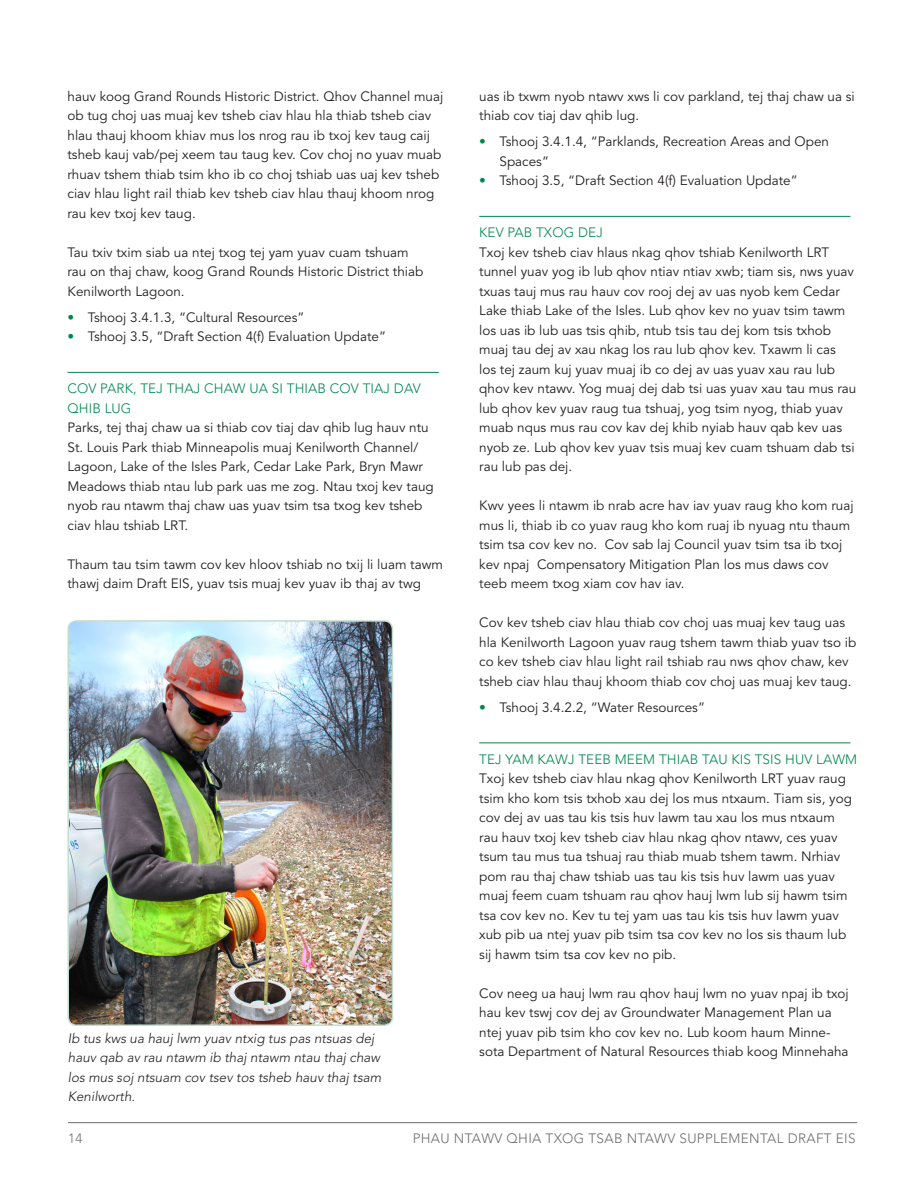
<style>
.page{position:relative;width:918px;height:1188px;background:#fff}
.page>*{position:absolute;margin:0;border:0;box-sizing:border-box;transform-origin:0 0}
.Body_text{font:13.5px/19.5px "Avenir LT Std";color:#231f20}
.t1{font:italic 300 13.5px/19.5px "Avenir LT Std";color:#231f20}
.Heading_3{font:300 13.5px/19.5px "Avenir LT Std";letter-spacing:.01em;color:#008751}
.t2{font:300 13.5px "Avenir LT Std";letter-spacing:.025em;color:#6c6d70}
.s1{font-weight:800;color:#008751}
</style>
<div class="page">
<hr style="left:68px;top:1122px;width:789px;height:1px;background:#6c6d70">
<hr style="left:68px;top:372px;width:371px;height:1px;background:#008751">
<hr style="left:479px;top:216px;width:371px;height:1px;background:#008751">
<hr style="left:479px;top:742px;width:371px;height:1px;background:#008751">
<img style="left:68px;top:621px;width:324px;height:404px">
<div style="left:68px;top:620px;width:325px;height:406px;border:2px solid #c3ded0;border-radius:8px"></div>
<p class="Body_text" style="left:68px;top:86px;width:377px">hauv koog Grand Rounds Historic District. Qhov Channel muaj ob tug choj uas muaj kev tsheb ciav hlau hla thiab tsheb ciav hlau thauj khoom khiav mus los nrog rau ib txoj kev taug caij tsheb kauj vab/pej xeem tau taug kev. Cov choj no yuav muab rhuav tshem thiab tsim kho ib co choj tshiab uas uaj kev tsheb ciav hlau light rail thiab kev tsheb ciav hlau thauj khoom nrog rau kev txoj kev taug.</p>
<p class="Body_text" style="left:68px;top:242px;width:357px">Tau txiv txim siab ua ntej txog tej yam yuav cuam tshuam rau on thaj chaw, koog Grand Rounds Historic District thiab<br>Kenilworth Lagoon.</p>
<p class="Body_text" style="left:68px;top:308px;width:239px"><span class="s1">•</span> Tshooj 3.4.1.3, “Cultural Resources”</p>
<p class="Body_text" style="left:68px;top:327px;width:320px"><span class="s1">•</span> Tshooj 3.5, “Draft Section 4(f) Evaluation Update”</p>
<p class="Heading_3" style="left:68px;top:379px;width:355px">COV PARK, TEJ THAJ CHAW UA SI THIAB COV TIAJ DAV<br>QHIB LUG</p>
<p class="Body_text" style="left:68px;top:418px;width:368px">Parks, tej thaj chaw ua si thiab cov tiaj dav qhib lug hauv ntu St. Louis Park thiab Minneapolis muaj Kenilworth Channel/ Lagoon, Lake of the Isles Park, Cedar Lake Park, Bryn Mawr Meadows thiab ntau lub park uas me zog. Ntau txoj kev taug nyob rau ntawm thaj chaw uas yuav tsim tsa txog kev tsheb ciav hlau tshiab LRT.</p>
<p class="Body_text" style="left:68px;top:554px;width:377px">Thaum tau tsim tawm cov kev hloov tshiab no txij li luam tawm thawj daim Draft EIS, yuav tsis muaj kev yuav ib thaj av twg</p>
<p class="t1" style="left:68px;top:1029px;width:315px">Ib tus kws ua hauj lwm yuav ntxig tus pas ntsuas dej hauv qab av rau ntawm ib thaj ntawm ntau thaj chaw los mus soj ntsuam cov tsev tos tsheb hauv thaj tsam Kenilworth.</p>
<p class="Body_text" style="left:479px;top:86px;width:377px">uas ib txwm nyob ntawv xws li cov parkland, tej thaj chaw ua si thiab cov tiaj dav qhib lug.</p>
<p class="Body_text" style="left:500px;top:132px;width:331px;text-indent:-20px"><span class="s1">•</span> Tshooj 3.4.1.4, “Parklands, Recreation Areas and Open<br>Spaces”</p>
<p class="Body_text" style="left:479px;top:171px;width:320px"><span class="s1">•</span> Tshooj 3.5, “Draft Section 4(f) Evaluation Update”</p>
<p class="Heading_3" style="left:479px;top:223px;width:125px">KEV PAB TXOG DEJ</p>
<p class="Body_text" style="left:479px;top:242px;width:379px">Txoj kev tsheb ciav hlaus nkag qhov tshiab Kenilworth LRT tunnel yuav yog ib lub qhov ntiav ntiav xwb; tiam sis, nws yuav txuas tauj mus rau hauv cov rooj dej av uas nyob kem Cedar Lake thiab Lake of the Isles. Lub qhov kev no yuav tsim tawm los uas ib lub uas tsis qhib, ntub tsis tau dej kom tsis txhob muaj tau dej av xau nkag los rau lub qhov kev. Txawm li cas<br>los tej zaum kuj yuav muaj ib co dej av uas yuav xau rau lub qhov kev ntawv. Yog muaj dej dab tsi uas yuav xau tau mus rau lub qhov kev yuav raug tua tshuaj, yog tsim nyog, thiab yuav muab nqus mus rau cov kav dej khib nyiab hauv qab kev uas nyob ze. Lub qhov kev yuav tsis muaj kev cuam tshuam dab tsi rau lub pas dej.</p>
<p class="Body_text" style="left:479px;top:496px;width:376px">Kwv yees li ntawm ib nrab acre hav iav yuav raug kho kom ruaj mus li, thiab ib co yuav raug kho kom ruaj ib nyuag ntu thaum tsim tsa cov kev no. Cov sab laj Council yuav tsim tsa ib txoj kev npaj Compensatory Mitigation Plan los mus daws cov teeb meem txog xiam cov hav iav.</p>
<p class="Body_text" style="left:479px;top:613px;width:379px">Cov kev tsheb ciav hlau thiab cov choj uas muaj kev taug uas hla Kenilworth Lagoon yuav raug tshem tawm thiab yuav tso ib co kev tsheb ciav hlau light rail tshiab rau nws qhov chaw, kev tsheb ciav hlau thauj khoom thiab cov choj uas muaj kev taug.</p>
<p class="Body_text" style="left:479px;top:698px;width:227px"><span class="s1">•</span> Tshooj 3.4.2.2, “Water Resources”</p>
<p class="Heading_3" style="left:479px;top:749px;width:380px">TEJ YAM KAWJ TEEB MEEM THIAB TAU KIS TSIS HUV LAWM</p>
<p class="Body_text" style="left:479px;top:769px;width:374px">Txoj kev tsheb ciav hlau nkag qhov Kenilworth LRT yuav raug tsim kho kom tsis txhob xau dej los mus ntxaum. Tiam sis, yog cov dej av uas tau kis tsis huv lawm tau xau los mus ntxaum rau hauv txoj kev tsheb ciav hlau nkag qhov ntawv, ces yuav tsum tau mus tua tshuaj rau thiab muab tshem tawm. Nrhiav pom rau thaj chaw tshiab uas tau kis tsis huv lawm uas yuav muaj feem cuam tshuam rau qhov hauj lwm lub sij hawm tsim tsa cov kev no. Kev tu tej yam uas tau kis tsis huv lawm yuav xub pib ua ntej yuav pib tsim tsa cov kev no los sis thaum lub sij hawm tsim tsa cov kev no pib.</p>
<p class="Body_text" style="left:479px;top:983px;width:371px">Cov neeg ua hauj lwm rau qhov hauj lwm no yuav npaj ib txoj hau kev tswj cov dej av Groundwater Management Plan ua ntej yuav pib tsim kho cov kev no. Lub koom haum Minne&shy;sota Department of Natural Resources thiab koog Minnehaha</p>
<p class="t2" style="left:68px;top:1131px;width:16px">14</p>
<p class="t2" style="left:413px;top:1131px;width:444px">PHAU NTAWV QHIA TXOG TSAB NTAWV SUPPLEMENTAL DRAFT EIS</p>
</div>
